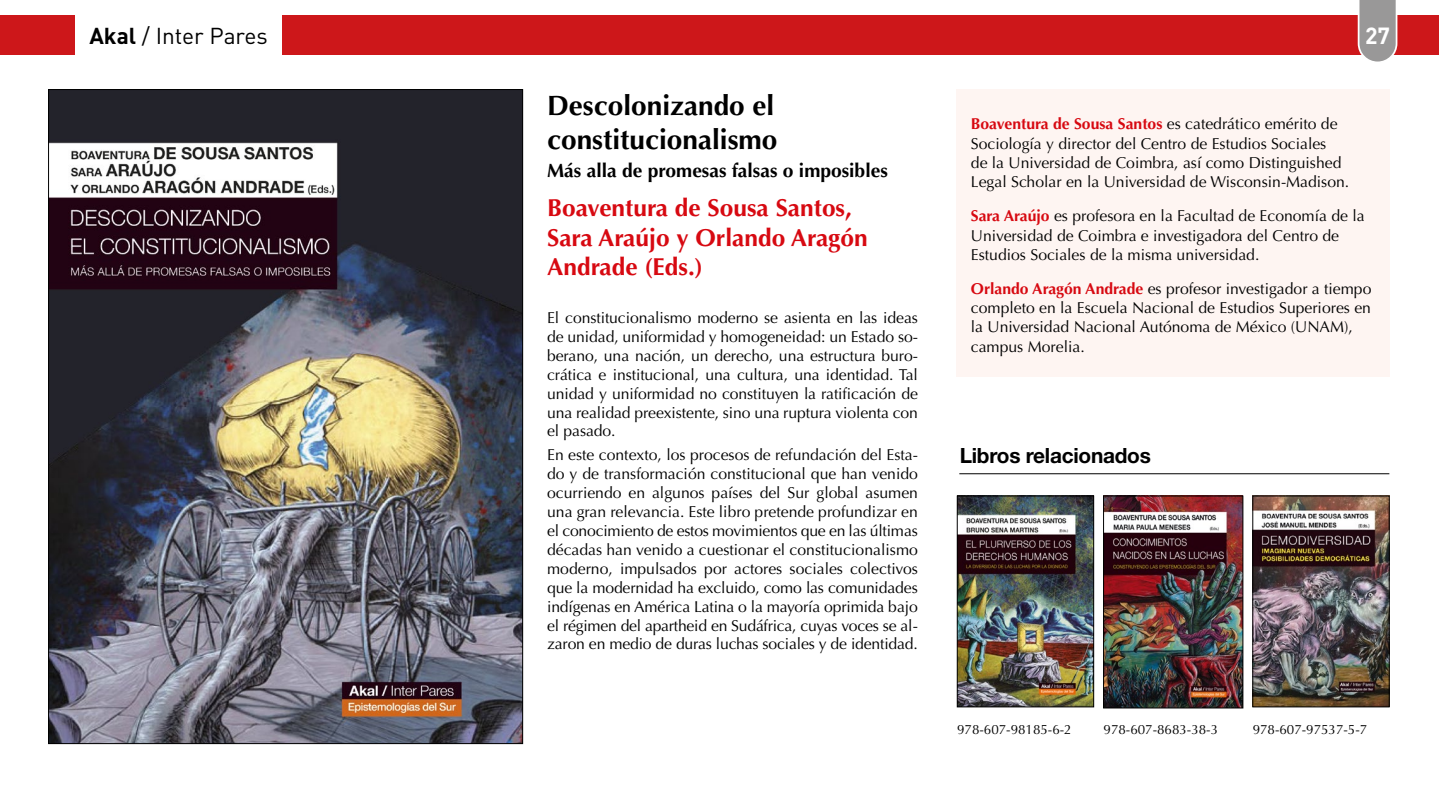
<style>
.page{position:relative;width:1439px;height:794px;background:#fff}
.page>*{position:absolute;margin:0;border:0;box-sizing:border-box;transform-origin:0 0}
.t1{font:700 28px/33.6px "Optima";color:#000}
.t2{font:700 24.5px/29.4px "Optima";color:#d70911}
.t3{font:700 23.1px "DIN";color:#fff}
.t4{font:22.75px "DIN";color:#000}
.t5{font:700 21px "Helvetica Neue LT Std";letter-spacing:-.01em;color:#000}
.t6{font:700 19.25px "Optima";color:#000}
.t7{font:15.75px/18.9px "Optima";color:#000}
.t8{font:13.47px "Optima";color:#000}
.s1{font-weight:700}
.s2{font-weight:700;color:#d70911}
</style>
<div class="page">
<div style="left:0;top:15px;width:74px;height:40px;background:#cd171a"></div>
<div style="left:283px;top:15px;width:1156px;height:40px;background:#cd171a"></div>
<img style="left:50px;top:91px;width:471px;height:651px">
<div style="left:956px;top:90px;width:433px;height:287px;background:#fef5f2"></div>
<img style="left:959px;top:498px;width:133px;height:207px">
<div style="left:957px;top:496px;width:137px;height:211px;border:1px solid #000"></div>
<img style="left:1105px;top:498px;width:136px;height:208px">
<div style="left:1103px;top:496px;width:140px;height:212px;border:1px solid #000"></div>
<img style="left:1254px;top:498px;width:133px;height:207px">
<div style="left:1252px;top:496px;width:137px;height:211px;border:1px solid #000"></div>
<hr style="left:959px;top:473px;width:430px;height:1px;background:#000">
<svg style="left:1357px;top:0;width:40px;height:62px;background:#a8a3a3"></svg>
<h3 class="t4" style="left:89px;top:22px;width:180px"><span class="s1">Akal</span> / Inter Pares</h3>
<h1 class="t1" style="left:547px;top:89px;width:232px">Descolonizando el constitucionalismo</h1>
<p class="t6" style="left:547px;top:159px;width:342px">Más alla de promesas falsas o imposibles</p>
<h2 class="t2" style="left:547px;top:193px;width:322px">Boaventura de Sousa Santos,<br>Sara Araújo y Orlando Aragón<br>Andrade (Eds.)</h2>
<p class="t7" style="left:547px;top:308px;width:372px;text-align:justify">El constitucionalismo moderno se asienta en las ideas de unidad, uniformidad y homogeneidad: un Estado so&shy;berano, una nación, un derecho, una estructura buro&shy;crática e institucional, una cultura, una identidad. Tal unidad y uniformidad no constituyen la ratificación de una realidad preexistente, sino una ruptura violenta con el pasado.</p>
<p class="t7" style="left:547px;top:446px;width:372px;text-align:justify">En este contexto, los procesos de refundación del Esta&shy;do y de transformación constitucional que han venido ocurriendo en algunos países del Sur global asumen una gran relevancia. Este libro pretende profundizar en el conocimiento de estos movimientos que en las últimas décadas han venido a cuestionar el constitucionalismo moderno, impulsados por actores sociales colectivos que la modernidad ha excluido, como las comunidades indígenas en América Latina o la mayoría oprimida bajo el régimen del apartheid en Sudáfrica, cuyas voces se al&shy;zaron en medio de duras luchas sociales y de identidad.</p>
<h3 class="t3" style="left:1365px;top:21px;width:27px">27</h3>
<p class="t7" style="left:971px;top:115px;width:380px"><span class="s2">Boaventura de Sousa Santos</span> es catedrático emérito de Sociología y director del Centro de Estudios Sociales<br>de la Universidad de Coimbra, así como Distinguished Legal Scholar en la Universidad de Wisconsin-Madison.</p>
<p class="t7" style="left:971px;top:207px;width:395px"><span class="s2">Sara Araújo</span> es profesora en la Facultad de Economía de la<br>Universidad de Coimbra e investigadora del Centro de<br>Estudios Sociales de la misma universidad.</p>
<p class="t7" style="left:971px;top:279px;width:402px"><span class="s2">Orlando Aragón Andrade</span> es profesor investigador a tiempo completo en la Escuela Nacional de Estudios Superiores en la Universidad Nacional Autónoma de México (UNAM), campus Morelia.</p>
<h3 class="t5" style="left:959px;top:442px;width:193px">Libros relacionados</h3>
<p class="t8" style="left:957px;top:722px;width:116px">978-607-98185-6-2</p>
<p class="t8" style="left:1103px;top:722px;width:116px">978-607-8683-38-3</p>
<p class="t8" style="left:1252px;top:722px;width:116px">978-607-97537-5-7</p>
</div>
